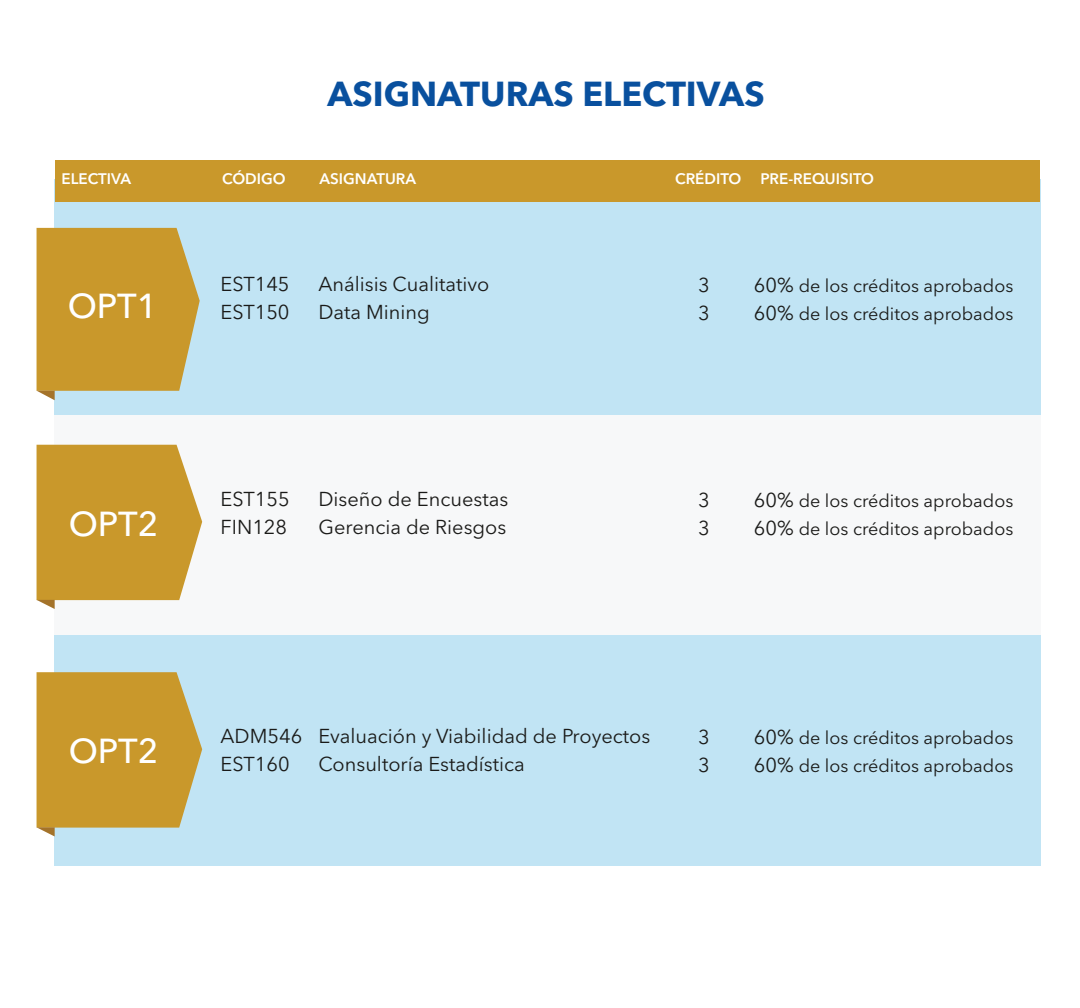
<style>
.page{position:relative;width:1080px;height:1008px;background:#fff}
.page>*{position:absolute;margin:0;border:0;box-sizing:border-box;transform-origin:0 0}
.t1{font:700 34.4px "Avenir Next LT Pro";color:#09509e}
.t2{font:500 34.4px "Avenir Next LT Pro";color:#fff}
.t3{font:20px/28px "Avenir Next LT Pro";color:#1a1a18}
.t4{font:18px/28px "Avenir Next LT Pro";color:#1a1a18}
.t5{font:600 15.2px "Avenir Next LT Pro";color:#fff}
.s1{font-size:20px}
</style>
<div class="page">
<div style="left:55px;top:179px;width:986px;height:237px;background:#c1e4f4"></div>
<svg style="left:37px;top:228px;width:163px;height:172px;background:#c8a042"></svg>
<div style="left:55px;top:415px;width:986px;height:220px;background:#f7f8f9"></div>
<svg style="left:37px;top:445px;width:165px;height:164px;background:#cea242"></svg>
<div style="left:55px;top:160px;width:984px;height:42px;background:#c9982b"></div>
<div style="left:55px;top:635px;width:986px;height:231px;background:#c1e4f4"></div>
<svg style="left:37px;top:672px;width:165px;height:165px;background:#c8a042"></svg>
<h1 class="t1" style="left:327px;top:73px;width:439px">ASIGNATURAS ELECTIVAS</h1>
<p class="t5" style="left:62px;top:169px;width:71px">ELECTIVA</p>
<p class="t5" style="left:222px;top:169px;width:65px">CÓDIGO</p>
<p class="t5" style="left:320px;top:169px;width:98px">ASIGNATURA</p>
<p class="t5" style="left:675px;top:169px;width:68px">CRÉDITO</p>
<p class="t5" style="left:760px;top:169px;width:115px">PRE-REQUISITO</p>
<h1 class="t2" style="left:68px;top:285px;width:91px">OPT1</h1>
<h1 class="t2" style="left:69px;top:503px;width:91px">OPT2</h1>
<p class="t3" style="left:318px;top:270px;width:172px">Análisis Cualitativo<br>Data Mining</p>
<p class="t3" style="left:221px;top:270px;width:70px">EST145<br>EST150</p>
<p class="t3" style="left:698px;top:271px;width:13px">3<br>3</p>
<p class="t4" style="left:754px;top:272px;width:261px"><span class="s1">60%</span> de los créditos aprobados<br><span class="s1">60%</span> de los créditos aprobados</p>
<p class="t3" style="left:318px;top:485px;width:191px">Diseño de Encuestas<br>Gerencia de Riesgos</p>
<p class="t3" style="left:221px;top:485px;width:70px">EST155<br>FIN128</p>
<p class="t3" style="left:698px;top:486px;width:13px">3<br>3</p>
<p class="t4" style="left:754px;top:487px;width:261px"><span class="s1">60%</span> de los créditos aprobados<br><span class="s1">60%</span> de los créditos aprobados</p>
<h1 class="t2" style="left:69px;top:730px;width:91px">OPT2</h1>
<p class="t3" style="left:318px;top:722px;width:333px">Evaluación y Viabilidad de Proyectos<br>Consultoría Estadística</p>
<p class="t3" style="left:221px;top:722px;width:83px">ADM546<br>EST160</p>
<p class="t3" style="left:698px;top:723px;width:13px">3<br>3</p>
<p class="t4" style="left:754px;top:724px;width:261px"><span class="s1">60%</span> de los créditos aprobados<br><span class="s1">60%</span> de los créditos aprobados</p>
</div>
